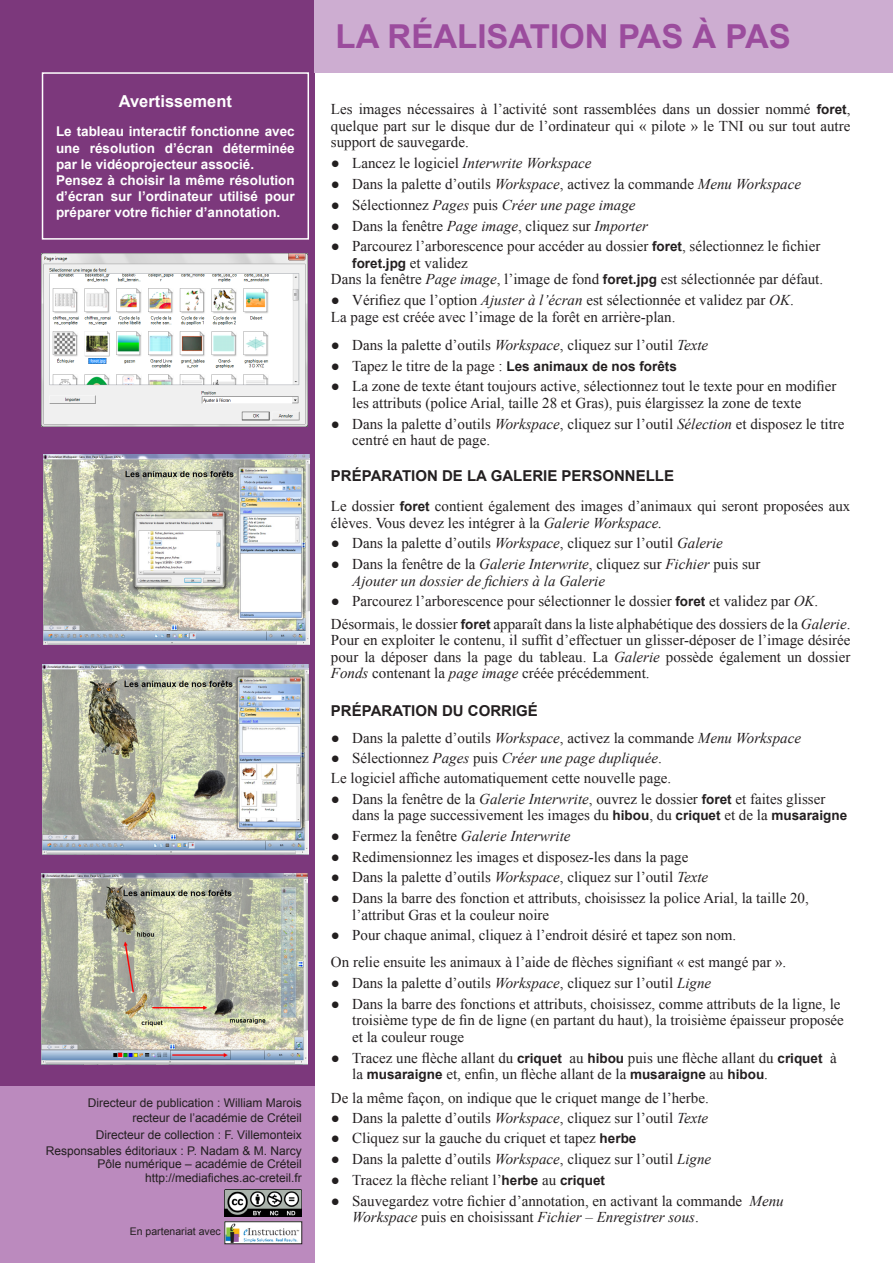
<style>
.page{position:relative;width:893px;height:1263px;background:#fff}
.page>*{position:absolute;margin:0;border:0;box-sizing:border-box;transform-origin:0 0}
.TITRE_PAS_A_PAS{font:700 33px "Arial";color:#9b4c9d}
.t1{font:700 16.5px "Arial";color:#fff}
.PAS_A_PAS__puce{font:15px/16.5px "Times New Roman";color:#231f20}
.PAS_A_PAS__corps{font:15px/16.5px "Times New Roman";color:#231f20;text-align:justify}
.PAS_A_PAS__puce-2{font:italic 15px/16.5px "Times New Roman";color:#231f20}
.PAS_A_PAS__Intertitr{font:700 15px "Arial";color:#231f20}
.t2{font:700 13.5px/16.2px "Arial";color:#fff;text-align:justify}
.PAS_A_PAS__puce-3{font:700 13.5px "Arial";color:#231f20}
.OURS{font:12px/14.4px "Arial";color:#231f20;text-align:right}
.OURS-2{font:10.5px "Arial";color:#231f20}
.s1{font-family:"Arial";font-weight:700;font-size:13.5px}
.s2{font-style:normal}
.s3{font-style:italic}
.s4{font-family:"Times New Roman";font-weight:400;font-size:15px}
</style>
<div class="page">
<div style="left:0;top:0;width:314px;height:1263px;background:#7c387c"></div>
<div style="left:314px;top:0;width:579px;height:72px;background:#cdadd1"></div>
<img style="left:42px;top:254px;width:266px;height:172px">
<img style="left:43px;top:664px;width:265px;height:190px">
<img style="left:42px;top:874px;width:266px;height:190px">
<div style="left:42px;top:72px;width:267px;height:168px;border:2px solid #fff"></div>
<img style="left:43px;top:454px;width:266px;height:191px">
<div style="left:0;top:1086px;width:314px;height:177px;background:#bb8abe"></div>
<img style="left:225px;top:1189px;width:77px;height:27px">
<img style="left:227px;top:1223px;width:73px;height:19px">
<div style="left:225px;top:1221px;width:77px;height:23px;border:1px solid #231f20"></div>
<p class="t1" style="left:119px;top:90px;width:115px">Avertissement</p>
<p class="t2" style="left:56px;top:124px;width:240px">Le tableau interactif fonctionne avec une résolution d’écran déterminée par le vidéoprojecteur associé.</p>
<p class="t2" style="left:56px;top:172px;width:240px">Pensez à choisir la même résolution d’écran sur l’ordinateur utilisé pour préparer votre fichier d’annotation.</p>
<p class="OURS" style="left:88px;top:1096px;width:216px">Directeur de publication : William Marois recteur de l’académie de Créteil</p>
<p class="OURS" style="left:96px;top:1128px;width:207px">Directeur de collection : F. Villemonteix</p>
<p class="OURS" style="left:46px;top:1144px;width:257px">Responsables éditoriaux : P. Nadam &amp; M. Narcy</p>
<p class="OURS" style="left:98px;top:1157px;width:206px">Pôle numérique – académie de Créteil</p>
<p class="OURS" style="left:145px;top:1171px;width:158px">http://mediafiches.ac-creteil.fr</p>
<p class="OURS-2" style="left:130px;top:1224px;width:93px">En partenariat avec</p>
<p class="TITRE_PAS_A_PAS" style="left:336px;top:15px;width:457px">LA RÉALISATION PAS À PAS</p>
<p class="PAS_A_PAS__corps" style="left:331px;top:101px;width:521px">Les images nécessaires à l’activité sont rassemblées dans un dossier nommé <span class="s1">foret</span>, quelque part sur le disque dur de l’ordinateur qui « pilote » le TNI ou sur tout autre support de sauvegarde.</p>
<p class="PAS_A_PAS__puce-2" style="left:331px;top:155px;width:262px"><span class="s2">● Lancez le logiciel</span> Interwrite Workspace</p>
<p class="PAS_A_PAS__puce" style="left:331px;top:175px;width:472px">● Dans la palette d’outils <span class="s3">Workspace</span>, activez la commande <span class="s3">Menu Workspace</span></p>
<p class="PAS_A_PAS__puce-2" style="left:331px;top:196px;width:306px"><span class="s2">● Sélectionnez</span> Pages <span class="s2">puis</span> Créer une page image</p>
<p class="PAS_A_PAS__puce" style="left:331px;top:217px;width:318px">● Dans la fenêtre <span class="s3">Page image</span>, cliquez sur <span class="s3">Importer</span></p>
<p class="PAS_A_PAS__puce" style="left:331px;top:238px;width:491px">● Parcourez l’arborescence pour accéder au dossier <span class="s1">foret</span>, sélectionnez le fichier</p>
<p class="PAS_A_PAS__puce-3" style="left:352px;top:254px;width:117px">foret.jpg <span class="s4">et validez</span></p>
<p class="PAS_A_PAS__corps" style="left:331px;top:271px;width:494px">Dans la fenêtre <span class="s3">Page image</span>, l’image de fond <span class="s1">foret.jpg</span> est sélectionnée par défaut.</p>
<p class="PAS_A_PAS__puce" style="left:331px;top:291px;width:464px">● Vérifiez que l’option <span class="s3">Ajuster à l’écran</span> est sélectionnée et validez par <span class="s3">OK</span>.</p>
<p class="PAS_A_PAS__corps" style="left:331px;top:308px;width:346px">La page est créée avec l’image de la forêt en arrière-plan.</p>
<p class="PAS_A_PAS__puce" style="left:331px;top:336px;width:379px">● Dans la palette d’outils <span class="s3">Workspace</span>, cliquez sur l’outil <span class="s3">Texte</span></p>
<p class="PAS_A_PAS__puce" style="left:331px;top:357px;width:347px">● Tapez le titre de la page : <span class="s1">Les animaux de nos forêts</span></p>
<p class="PAS_A_PAS__puce" style="left:352px;top:378px;width:486px;text-indent:-21px">● La zone de texte étant toujours active, sélectionnez tout le texte pour en modifier les attributs (police Arial, taille 28 et Gras), puis élargissez la zone de texte</p>
<p class="PAS_A_PAS__puce" style="left:352px;top:415px;width:494px;text-indent:-21px">● Dans la palette d’outils <span class="s3">Workspace</span>, cliquez sur l’outil <span class="s3">Sélection</span> et disposez le titre centré en haut de page.</p>
<p class="PAS_A_PAS__Intertitr" style="left:331px;top:466px;width:345px">PRÉPARATION DE LA GALERIE PERSONNELLE</p>
<p class="PAS_A_PAS__corps" style="left:331px;top:497px;width:521px">Le dossier <span class="s1">foret</span> contient également des images d’animaux qui seront proposées aux élèves. Vous devez les intégrer à la <span class="s3">Galerie Workspace.</span></p>
<p class="PAS_A_PAS__puce" style="left:331px;top:535px;width:393px">● Dans la palette d’outils <span class="s3">Workspace</span>, cliquez sur l’outil <span class="s3">Galerie</span></p>
<p class="PAS_A_PAS__puce-2" style="left:352px;top:555px;width:410px;text-indent:-21px"><span class="s2">● Dans la fenêtre de la</span> Galerie Interwrite<span class="s2">, cliquez sur</span> Fichier <span class="s2">puis sur<br></span>Ajouter un dossier de fichiers à la Galerie</p>
<p class="PAS_A_PAS__puce" style="left:331px;top:593px;width:489px">● Parcourez l’arborescence pour sélectionner le dossier <span class="s1">foret</span> et validez par <span class="s3">OK</span>.</p>
<p class="PAS_A_PAS__corps" style="left:331px;top:615px;width:521px">Désormais, le dossier <span class="s1">foret</span> apparaît dans la liste alphabétique des dossiers de la <span class="s3">Galerie</span>.<br>Pour en exploiter le contenu, il suffit d’effectuer un glisser-déposer de l’image désirée pour la déposer dans la page du tableau. La <span class="s3">Galerie</span> possède également un dossier <span class="s3">Fonds</span> contenant la <span class="s3">page image</span> créée précédemment.</p>
<p class="PAS_A_PAS__Intertitr" style="left:331px;top:700px;width:208px">PRÉPARATION DU CORRIGÉ</p>
<p class="PAS_A_PAS__puce" style="left:331px;top:729px;width:472px">● Dans la palette d’outils <span class="s3">Workspace</span>, activez la commande <span class="s3">Menu Workspace</span></p>
<p class="PAS_A_PAS__puce-2" style="left:331px;top:750px;width:332px"><span class="s2">● Sélectionnez</span> Pages <span class="s2">puis</span> Créer une page dupliquée<span class="s2">.</span></p>
<p class="PAS_A_PAS__corps" style="left:331px;top:769px;width:342px">Le logiciel affiche automatiquement cette nouvelle page.</p>
<p class="PAS_A_PAS__puce" style="left:352px;top:790px;width:496px;text-indent:-21px">● Dans la fenêtre de la <span class="s3">Galerie Interwrite</span>, ouvrez le dossier <span class="s1">foret</span> et faites glisser dans la page successivement les images du <span class="s1">hibou</span>, du <span class="s1">criquet</span> et de la <span class="s1">musaraigne</span></p>
<p class="PAS_A_PAS__puce-2" style="left:331px;top:827px;width:241px"><span class="s2">● Fermez la fenêtre</span> Galerie Interwrite</p>
<p class="PAS_A_PAS__puce" style="left:331px;top:848px;width:359px">● Redimensionnez les images et disposez-les dans la page</p>
<p class="PAS_A_PAS__puce" style="left:331px;top:869px;width:379px">● Dans la palette d’outils <span class="s3">Workspace</span>, cliquez sur l’outil <span class="s3">Texte</span></p>
<p class="PAS_A_PAS__puce" style="left:352px;top:890px;width:458px;text-indent:-21px">● Dans la barre des fonction et attributs, choisissez la police Arial, la taille 20, l’attribut Gras et la couleur noire</p>
<p class="PAS_A_PAS__puce" style="left:331px;top:927px;width:407px">● Pour chaque animal, cliquez à l’endroit désiré et tapez son nom.</p>
<p class="PAS_A_PAS__corps" style="left:331px;top:954px;width:457px">On relie ensuite les animaux à l’aide de flèches signifiant « est mangé par ».</p>
<p class="PAS_A_PAS__puce" style="left:331px;top:975px;width:382px">● Dans la palette d’outils <span class="s3">Workspace</span>, cliquez sur l’outil <span class="s3">Ligne</span></p>
<p class="PAS_A_PAS__puce" style="left:352px;top:995px;width:493px;text-indent:-21px">● Dans la barre des fonctions et attributs, choisissez, comme attributs de la ligne, le troisième type de fin de ligne (en partant du haut), la troisième épaisseur proposée et la couleur rouge</p>
<p class="PAS_A_PAS__puce" style="left:352px;top:1049px;width:486px;text-indent:-21px">● Tracez une flèche allant du <span class="s1">criquet</span> au <span class="s1">hibou</span> puis une flèche allant du <span class="s1">criquet</span> à la <span class="s1">musaraigne</span> et, enfin, un flèche allant de la <span class="s1">musaraigne</span> au <span class="s1">hibou</span>.</p>
<p class="PAS_A_PAS__corps" style="left:331px;top:1090px;width:379px">De la même façon, on indique que le criquet mange de l’herbe.</p>
<p class="PAS_A_PAS__puce" style="left:331px;top:1109px;width:379px">● Dans la palette d’outils <span class="s3">Workspace</span>, cliquez sur l’outil <span class="s3">Texte</span></p>
<p class="PAS_A_PAS__puce" style="left:331px;top:1130px;width:307px">● Cliquez sur la gauche du criquet et tapez <span class="s1">herbe</span></p>
<p class="PAS_A_PAS__puce" style="left:331px;top:1151px;width:382px">● Dans la palette d’outils <span class="s3">Workspace</span>, cliquez sur l’outil <span class="s3">Ligne</span></p>
<p class="PAS_A_PAS__puce" style="left:331px;top:1171px;width:276px">● Tracez la flèche reliant l’<span class="s1">herbe</span> au <span class="s1">criquet</span></p>
<p class="PAS_A_PAS__puce" style="left:352px;top:1192px;width:433px;text-indent:-21px">● Sauvegardez votre fichier d’annotation, en activant la commande <span class="s3">Menu<br>Workspace</span> puis en choisissant <span class="s3">Fichier – Enregistrer sous</span>.</p>
</div>
